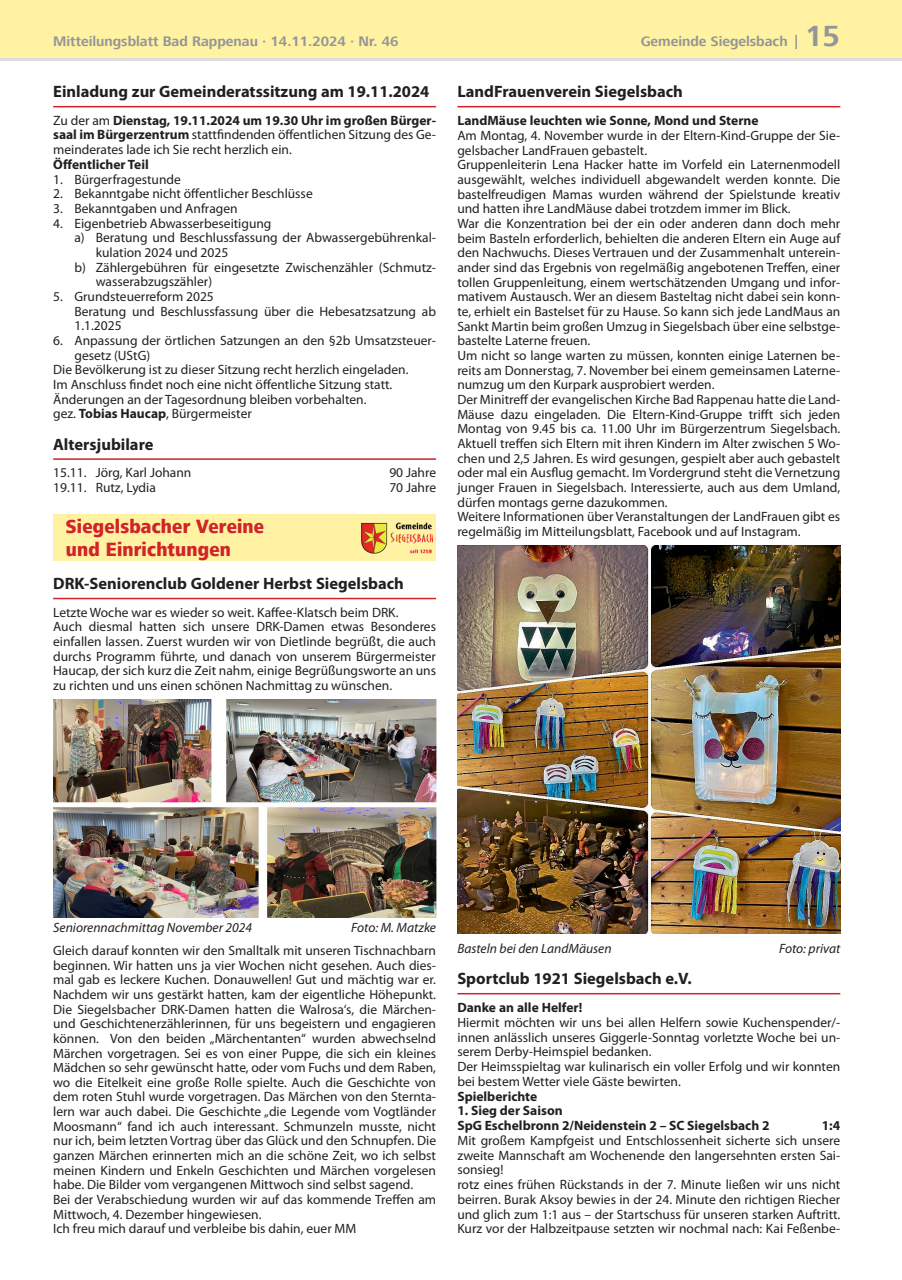
<style>
.page{position:relative;width:902px;height:1280px;background:#fff}
.page>*{position:absolute;margin:0;border:0;box-sizing:border-box;transform-origin:0 0}
.t1{font:800 19.8px/22.5px "Frutiger Next LT";letter-spacing:.01em;color:#d1232a;scale:.91 1}
.NM_Rubrik_Siegelsbach{font:700 16.5px "Myriad Pro";color:#231f20}
.NM_Überschrift_groß_Siegelsbach{font:700 16.5px "Myriad Pro";color:#231f20}
.t2{font:700 14.25px "Frutiger Next LT";color:#939598}
.NM_Textblock{font:13.5px/14.5px "Myriad Pro";color:#231f20;text-align:justify}
.NM_Bild{font:italic 13.5px "Myriad Pro";color:#231f20}
.NM_Überschrift{font:700 13.5px "Myriad Pro";color:#231f20}
.NM_Zwischenüberschrift{font:700 13.5px "Myriad Pro";color:#231f20}
.NM_Textblock-2{font:700 13.5px "Myriad Pro";color:#231f20}
.s1{font-size:30px}
.s2{font-weight:700}
</style>
<div class="page">
<div style="left:0;top:0;width:901px;height:60px;background:#fff2a2"></div>
<hr style="left:0;top:58px;width:901px;height:3px;background:#dcdddf">
<hr style="left:53px;top:106px;width:383px;height:1px;background:#d1232a">
<hr style="left:53px;top:458px;width:383px;height:2px;background:#d1232a">
<hr style="left:53px;top:598px;width:383px;height:1px;background:#d1232a">
<div style="left:53px;top:514px;width:383px;height:47px;background:#fff2a2"></div>
<img style="left:361px;top:522px;width:26px;height:31px">
<img style="left:390px;top:523px;width:42px;height:30px">
<img style="left:53px;top:700px;width:383px;height:217px">
<hr style="left:457px;top:106px;width:383px;height:1px;background:#d1232a">
<hr style="left:457px;top:993px;width:383px;height:1px;background:#d1232a">
<img style="left:457px;top:546px;width:383px;height:388px">
<p class="t2" style="left:53px;top:33px;width:347px">Mitteilungsblatt Bad Rappenau · 14.11.2024 · Nr. 46</p>
<p class="t2" style="left:640px;top:33px;width:201px">Gemeinde Siegelsbach | <span class="s1">15</span></p>
<p class="NM_Überschrift_groß_Siegelsbach" style="left:53px;top:81px;width:378px">Einladung zur Gemeinderatssitzung am 19.11.2024</p>
<p class="NM_Textblock" style="left:53px;top:113px;width:384px">Zu der am <span class="s2">Dienstag, 19.11.2024 um 19.30 Uhr im großen Bürger&shy;saal im Bürgerzentrum</span> stattfindenden öffentlichen Sitzung des Ge&shy;meinderates lade ich Sie recht herzlich ein.</p>
<p class="NM_Textblock-2" style="left:53px;top:155px;width:97px">Öffentlicher Teil</p>
<p class="NM_Textblock" style="left:53px;top:171px;width:129px">1. Bürgerfragestunde</p>
<p class="NM_Textblock" style="left:53px;top:186px;width:261px">2. Bekanntgabe nicht öffentlicher Beschlüsse</p>
<p class="NM_Textblock" style="left:53px;top:201px;width:186px">3. Bekanntgaben und Anfragen</p>
<p class="NM_Textblock" style="left:53px;top:216px;width:220px">4. Eigenbetrieb Abwasserbeseitigung</p>
<p class="NM_Textblock" style="left:96px;top:230px;width:342px;text-indent:-21px">a) Beratung und Beschlussfassung der Abwassergebührenkal&shy;kulation 2024 und 2025</p>
<p class="NM_Textblock" style="left:96px;top:260px;width:342px;text-indent:-21px">b) Zählergebühren für eingesetzte Zwischenzähler (Schmutz&shy;wasserabzugszähler)</p>
<p class="NM_Textblock" style="left:53px;top:289px;width:162px">5. Grundsteuerreform 2025</p>
<p class="NM_Textblock" style="left:74px;top:304px;width:363px">Beratung und Beschlussfassung über die Hebesatzsatzung ab<br>1.1.2025</p>
<p class="NM_Textblock" style="left:74px;top:333px;width:363px;text-indent:-21px">6. Anpassung der örtlichen Satzungen an den §2b Umsatzsteuer&shy;gesetz (UStG)</p>
<p class="NM_Textblock" style="left:53px;top:362px;width:357px">Die Bevölkerung ist zu dieser Sitzung recht herzlich eingeladen.</p>
<p class="NM_Textblock" style="left:53px;top:377px;width:340px">Im Anschluss findet noch eine nicht öffentliche Sitzung statt.</p>
<p class="NM_Textblock" style="left:53px;top:392px;width:315px">Änderungen an der Tagesordnung bleiben vorbehalten.</p>
<p class="NM_Textblock" style="left:53px;top:406px;width:200px">gez. <span class="s2">Tobias Haucap</span>, Bürgermeister</p>
<p class="NM_Rubrik_Siegelsbach" style="left:53px;top:433px;width:102px">Altersjubilare</p>
<p class="NM_Textblock" style="left:53px;top:465px;width:140px">15.11. Jörg, Karl Johann</p>
<p class="NM_Textblock" style="left:389px;top:465px;width:48px">90 Jahre</p>
<p class="NM_Textblock" style="left:53px;top:480px;width:104px">19.11. Rutz, Lydia</p>
<p class="NM_Textblock" style="left:389px;top:480px;width:48px">70 Jahre</p>
<p class="t1" style="left:66px;top:515px;width:219px">Siegelsbacher Vereine und Einrichtungen</p>
<p class="NM_Rubrik_Siegelsbach" style="left:53px;top:573px;width:352px">DRK-Seniorenclub Goldener Herbst Siegelsbach</p>
<p class="NM_Textblock" style="left:53px;top:605px;width:347px">Letzte Woche war es wieder so weit. Kaffee-Klatsch beim DRK.</p>
<p class="NM_Textblock" style="left:53px;top:619px;width:384px">Auch diesmal hatten sich unsere DRK-Damen etwas Besonderes einfallen lassen. Zuerst wurden wir von Dietlinde begrüßt, die auch durchs Programm führte, und danach von unserem Bürgermeister Haucap, der sich kurz die Zeit nahm, einige Begrüßungsworte an uns zu richten und uns einen schönen Nachmittag zu wünschen.</p>
<p class="NM_Rubrik_Siegelsbach" style="left:457px;top:81px;width:227px">LandFrauenverein Siegelsbach</p>
<p class="NM_Überschrift" style="left:457px;top:112px;width:302px">LandMäuse leuchten wie Sonne, Mond und Sterne</p>
<p class="NM_Textblock" style="left:457px;top:128px;width:384px">Am Montag, 4. November wurde in der Eltern-Kind-Gruppe der Sie&shy;gelsbacher LandFrauen gebastelt.</p>
<p class="NM_Textblock" style="left:457px;top:157px;width:384px">Gruppenleiterin Lena Hacker hatte im Vorfeld ein Laternenmodell ausgewählt, welches individuell abgewandelt werden konnte. Die bastelfreudigen Mamas wurden während der Spielstunde kreativ und hatten ihre LandMäuse dabei trotzdem immer im Blick.</p>
<p class="NM_Textblock" style="left:457px;top:216px;width:384px">War die Konzentration bei der ein oder anderen dann doch mehr beim Basteln erforderlich, behielten die anderen Eltern ein Auge auf den Nachwuchs. Dieses Vertrauen und der Zusammenhalt unterein&shy;ander sind das Ergebnis von regelmäßig angebotenen Treffen, einer tollen Gruppenleitung, einem wertschätzenden Umgang und infor&shy;mativem Austausch. Wer an diesem Basteltag nicht dabei sein konn&shy;te, erhielt ein Bastelset für zu Hause. So kann sich jede LandMaus an Sankt Martin beim großen Umzug in Siegelsbach über eine selbstge&shy;bastelte Laterne freuen.</p>
<p class="NM_Textblock" style="left:457px;top:348px;width:384px">Um nicht so lange warten zu müssen, konnten einige Laternen be&shy;reits am Donnerstag, 7. November bei einem gemeinsamen Laterne&shy;numzug um den Kurpark ausprobiert werden.</p>
<p class="NM_Textblock" style="left:457px;top:392px;width:384px">Der Minitreff der evangelischen Kirche Bad Rappenau hatte die Land-Mäuse dazu eingeladen. Die Eltern-Kind-Gruppe trifft sich jeden Montag von 9.45 bis ca. 11.00 Uhr im Bürgerzentrum Siegelsbach.<br>Aktuell treffen sich Eltern mit ihren Kindern im Alter zwischen 5 Wo&shy;chen und 2,5 Jahren. Es wird gesungen, gespielt aber auch gebastelt oder mal ein Ausflug gemacht. Im Vordergrund steht die Vernetzung junger Frauen in Siegelsbach. Interessierte, auch aus dem Umland, dürfen montags gerne dazukommen.</p>
<p class="NM_Textblock" style="left:457px;top:509px;width:384px">Weitere Informationen über Veranstaltungen der LandFrauen gibt es regelmäßig im Mitteilungsblatt, Facebook und auf Instagram.</p>
<p class="NM_Bild" style="left:53px;top:919px;width:200px">Seniorennachmittag November 2024</p>
<p class="NM_Bild" style="left:351px;top:919px;width:86px">Foto: M. Matzke</p>
<p class="NM_Textblock" style="left:53px;top:943px;width:384px">Gleich darauf konnten wir den Smalltalk mit unseren Tischnachbarn beginnen. Wir hatten uns ja vier Wochen nicht gesehen. Auch dies&shy;mal gab es leckere Kuchen. Donauwellen! Gut und mächtig war er.<br>Nachdem wir uns gestärkt hatten, kam der eigentliche Höhepunkt.<br>Die Siegelsbacher DRK-Damen hatten die Walrosa‘s, die Märchen&shy;und Geschichtenerzählerinnen, für uns begeistern und engagieren können. Von den beiden „Märchentanten“ wurden abwechselnd Märchen vorgetragen. Sei es von einer Puppe, die sich ein kleines Mädchen so sehr gewünscht hatte, oder vom Fuchs und dem Raben, wo die Eitelkeit eine große Rolle spielte. Auch die Geschichte von dem roten Stuhl wurde vorgetragen. Das Märchen von den Sternta&shy;lern war auch dabei. Die Geschichte „die Legende vom Vogtländer Moosmann“ fand ich auch interessant. Schmunzeln musste, nicht nur ich, beim letzten Vortrag über das Glück und den Schnupfen. Die ganzen Märchen erinnerten mich an die schöne Zeit, wo ich selbst meinen Kindern und Enkeln Geschichten und Märchen vorgelesen habe. Die Bilder vom vergangenen Mittwoch sind selbst sagend.</p>
<p class="NM_Textblock" style="left:53px;top:1192px;width:384px">Bei der Verabschiedung wurden wir auf das kommende Treffen am<br>Mittwoch, 4. Dezember hingewiesen.</p>
<p class="NM_Textblock" style="left:53px;top:1221px;width:304px">Ich freu mich darauf und verbleibe bis dahin, euer MM</p>
<p class="NM_Bild" style="left:457px;top:940px;width:156px">Basteln bei den LandMäusen</p>
<p class="NM_Bild" style="left:779px;top:940px;width:63px">Foto: privat</p>
<p class="NM_Rubrik_Siegelsbach" style="left:457px;top:968px;width:236px">Sportclub 1921 Siegelsbach e.V.</p>
<p class="NM_Überschrift" style="left:457px;top:999px;width:126px">Danke an alle Helfer!</p>
<p class="NM_Textblock" style="left:457px;top:1015px;width:384px">Hiermit möchten wir uns bei allen Helfern sowie Kuchenspender/- innen anlässlich unseres Giggerle-Sonntag vorletzte Woche bei un&shy;serem Derby-Heimspiel bedanken.</p>
<p class="NM_Textblock" style="left:457px;top:1059px;width:384px">Der Heimsspieltag war kulinarisch ein voller Erfolg und wir konnten bei bestem Wetter viele Gäste bewirten.</p>
<p class="NM_Überschrift" style="left:457px;top:1087px;width:81px">Spielberichte</p>
<p class="NM_Zwischenüberschrift" style="left:457px;top:1102px;width:107px">1. Sieg der Saison</p>
<p class="NM_Zwischenüberschrift" style="left:457px;top:1117px;width:313px">SpG Eschelbronn 2/Neidenstein 2 – SC Siegelsbach 2</p>
<p class="NM_Zwischenüberschrift" style="left:821px;top:1117px;width:20px">1:4</p>
<p class="NM_Textblock" style="left:457px;top:1133px;width:384px">Mit großem Kampfgeist und Entschlossenheit sicherte sich unsere zweite Mannschaft am Wochenende den langersehnten ersten Sai&shy;sonsieg!</p>
<p class="NM_Textblock" style="left:457px;top:1177px;width:384px">rotz eines frühen Rückstands in der 7. Minute ließen wir uns nicht beirren. Burak Aksoy bewies in der 24. Minute den richtigen Riecher und glich zum 1:1 aus – der Startschuss für unseren starken Auftritt.<br>Kurz vor der Halbzeitpause setzten wir nochmal nach: Kai Feßenbe-</p>
</div>
